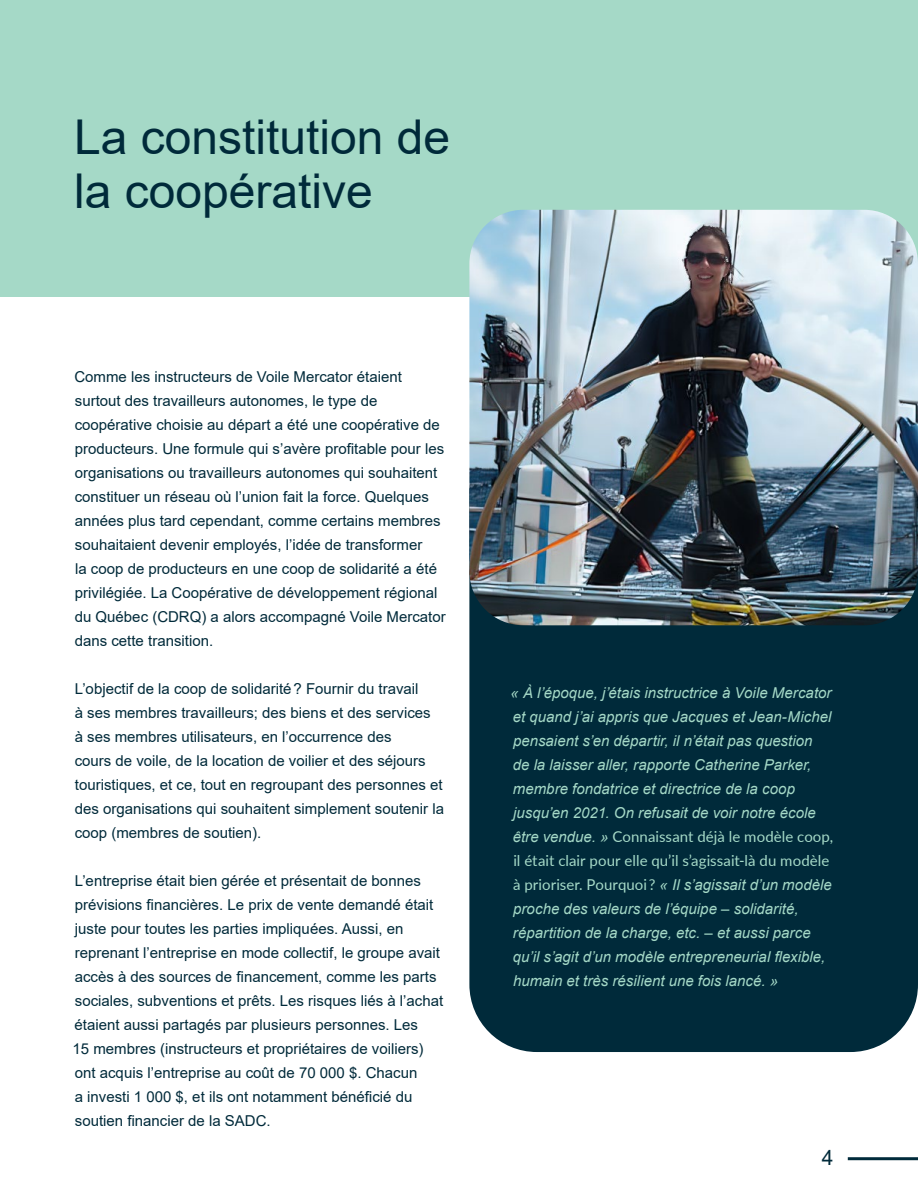
<style>
.page{position:relative;width:918px;height:1188px;background:#fff}
.page>*{position:absolute;margin:0;border:0;box-sizing:border-box;transform-origin:0 0}
.t1{font:48px/54px "Arial";color:#002a3a}
.t2{font:21px "Arial";color:#002a3a}
.t3{font:15px/24px "Arial";color:#002a3a}
.t4{font:italic 15px/24px "Arial";color:#a5d9c7}
.t5{font:15px/24px "Lato";letter-spacing:.005em;color:#a5d9c7}
.s1{font-family:"Arial";font-style:italic}
.s2{font-family:"Lato";font-style:normal}
</style>
<div class="page">
<div style="left:0;top:0;width:918px;height:297px;background:#a5d9c7"></div>
<div style="left:469px;top:625px;width:449px;height:427px;background:#002a3a"></div>
<img style="left:469px;top:210px;width:449px;height:415px">
<hr style="left:848px;top:1157px;width:70px;height:3px;background:#002a3a">
<h1 class="t1" style="left:74px;top:110px;width:378px">La constitution de la coopérative</h1>
<p class="t3" style="left:74px;top:365px;width:373px">Comme les instructeurs de Voile Mercator étaient surtout des travailleurs autonomes, le type de coopérative choisie au départ a été une coopérative de producteurs. Une formule qui s’avère profitable pour les organisations ou travailleurs autonomes qui souhaitent constituer un réseau où l’union fait la force. Quelques années plus tard cependant, comme certains membres souhaitaient devenir employés, l’idée de transformer<br>la coop de producteurs en une coop de solidarité a été privilégiée. La Coopérative de développement régional du Québec (CDRQ) a alors accompagné Voile Mercator dans cette transition.</p>
<p class="t3" style="left:75px;top:677px;width:371px">L’objectif de la coop de solidarité? Fournir du travail<br>à ses membres travailleurs; des biens et des services<br>à ses membres utilisateurs, en l’occurrence des<br>cours de voile, de la location de voilier et des séjours touristiques, et ce, tout en regroupant des personnes et des organisations qui souhaitent simplement soutenir la coop (membres de soutien).</p>
<p class="t3" style="left:73px;top:869px;width:372px">L’entreprise était bien gérée et présentait de bonnes prévisions financières. Le prix de vente demandé était juste pour toutes les parties impliquées. Aussi, en reprenant l’entreprise en mode collectif, le groupe avait accès à des sources de financement, comme les parts sociales, subventions et prêts. Les risques liés à l’achat étaient aussi partagés par plusieurs personnes. Les<br>15 membres (instructeurs et propriétaires de voiliers) ont acquis l’entreprise au coût de 70 000 $. Chacun<br>a investi 1 000 $, et ils ont notamment bénéficié du soutien financier de la SADC.</p>
<p class="t4" style="left:511px;top:681px;width:322px">« À l’époque, j’étais instructrice à Voile Mercator et quand j’ai appris que Jacques et Jean-Michel pensaient s’en départir, il n’était pas question<br>de la laisser aller, rapporte Catherine Parker, membre fondatrice et directrice de la coop jusqu’en 2021. On refusait de voir notre école</p>
<p class="t5" style="left:513px;top:824px;width:322px"><span class="s1">être vendue. »</span> Connaissant déjà le modèle coop, il était clair pour elle qu’il s’agissait-là du modèle</p>
<p class="t4" style="left:513px;top:873px;width:320px"><span class="s2">à prioriser. Pourquoi ?</span> « Il s’agissait d’un modèle proche des valeurs de l’équipe – solidarité, répartition de la charge, etc. – et aussi parce qu’il s’agit d’un modèle entrepreneurial flexible, humain et très résilient une fois lancé. »</p>
<h2 class="t2" style="left:822px;top:1143px;width:13px">4</h2>
</div>
